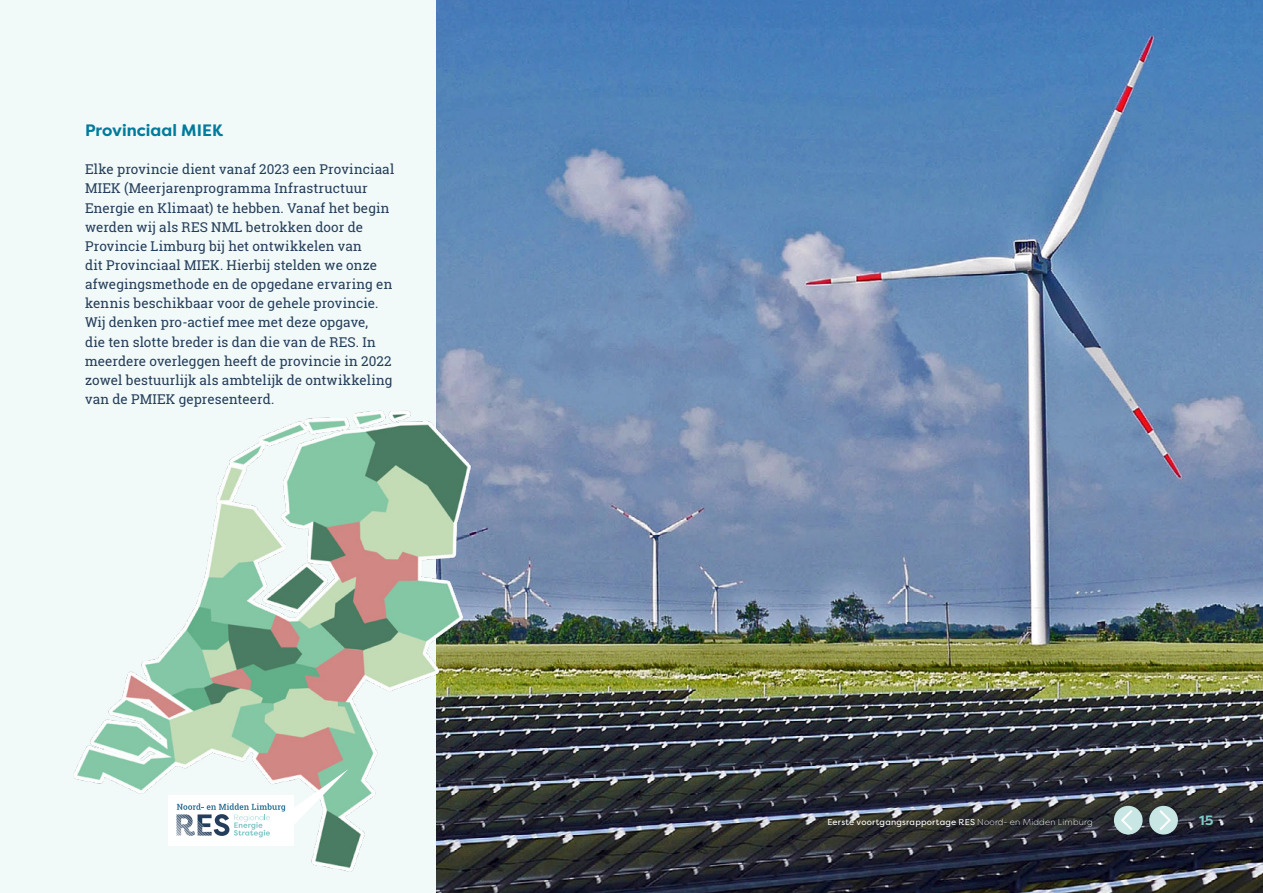
<style>
.page{position:relative;width:1263px;height:893px;background:#fff}
.page>*{position:absolute;margin:0;border:0;box-sizing:border-box;transform-origin:0 0}
.t1{font:700 16.5px "Filson Pro";color:#007b9b}
.t2{font:13.5px/19.2px "Roboto Slab";letter-spacing:.005em;color:#233d5a}
.t3{font:700 13.5px "Filson Pro";color:#82cac9}
.t4{font:8.7px "Filson Pro";letter-spacing:.025em;color:#fff}
.s1{font-weight:300}
</style>
<div class="page">
<div style="left:0;top:0;width:437px;height:893px;background:#f2f9f9"></div>
<img style="left:437px;top:0;width:826px;height:893px">
<img style="left:73px;top:388px;width:419px;height:505px">
<svg style="left:292px;top:769px;width:56px;height:57px"></svg>
<div style="left:168px;top:795px;width:126px;height:50px;background:#fff"></div>
<svg style="left:176px;top:803px;width:109px;height:34px"></svg>
<div style="left:1114px;top:806px;width:28px;height:28px;background:#c8e6e4;border-radius:50%"></div>
<svg style="left:1121px;top:810px;width:11px;height:20px"></svg>
<div style="left:1149px;top:806px;width:29px;height:28px;background:#c8e6e4;border-radius:50%"></div>
<svg style="left:1159px;top:810px;width:12px;height:20px"></svg>
<p class="t1" style="left:85px;top:120px;width:139px">Provinciaal MIEK</p>
<p class="t2" style="left:85px;top:160px;width:311px">Elke provincie dient vanaf 2023 een Provinciaal MIEK (Meerjarenprogramma Infrastructuur Energie en Klimaat) te hebben. Vanaf het begin werden wij als RES NML betrokken door de Provincie Limburg bij het ontwikkelen van<br>dit Provinciaal MIEK. Hierbij stelden we onze afwegingsmethode en de opgedane ervaring en kennis beschikbaar voor de gehele provincie.<br>Wij denken pro-actief mee met deze opgave,<br>die ten slotte breder is dan die van de RES. In meerdere overleggen heeft de provincie in 2022 zowel bestuurlijk als ambtelijk de ontwikkeling van de PMIEK gepresenteerd.</p>
<p class="t4" style="left:827px;top:816px;width:267px">Eerste voortgangsrapportage RES <span class="s1">Noord- en Midden Limburg</span></p>
<p class="t3" style="left:1199px;top:812px;width:16px">15</p>
</div>
